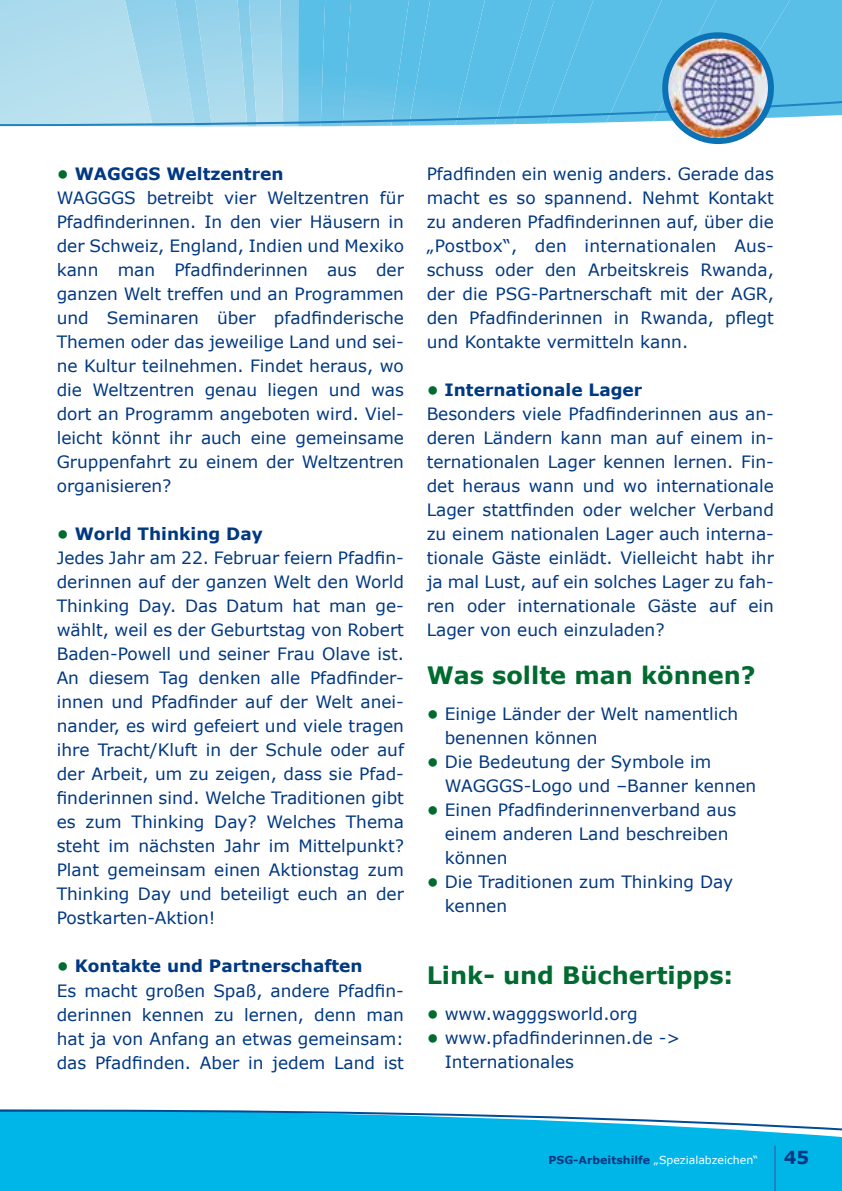
<style>
.page{position:relative;width:842px;height:1191px;background:#fff}
.page>*{position:absolute;margin:0;border:0;box-sizing:border-box;transform-origin:0 0}
.t1{font:700 24px "Verdana";color:#006b2f}
.t2{font:700 18px "Verdana";color:#003882}
.t3{font:17px/24px "Verdana";color:#003882}
.t4{font:11px "Verdana";color:#fff}
.s1{font-weight:700;color:#006b2f}
.s2{font-weight:700}
.s3{font-weight:700;color:#003882}
</style>
<div class="page">
<svg style="left:0;top:1109px;width:842px;height:82px;background:#18bae8"></svg>
<hr style="left:774px;top:1145px;width:2px;height:46px;background:#1f82c1">
<svg style="left:0;top:0;width:842px;height:127px;background:#7bc9e8"></svg>
<img style="left:665px;top:35px;width:106px;height:106px;border-radius:53px">
<div style="left:662px;top:32px;width:112px;height:112px;border:6px solid #0b72b5;border-radius:50%"></div>
<p class="t3" style="left:57px;top:161px;width:349px"><span class="s1">•</span> <span class="s2">WAGGGS Weltzentren<br></span>WAGGGS betreibt vier Weltzentren für Pfadfinderinnen. In den vier Häusern in der Schweiz, England, Indien und Mexiko kann man Pfadfinderinnen aus der ganzen Welt treffen und an Programmen und Seminaren über pfadfinderische Themen oder das jeweilige Land und sei&shy;ne Kultur teilnehmen. Findet heraus, wo die Weltzentren genau liegen und was dort an Programm angeboten wird. Viel&shy;leicht könnt ihr auch eine gemeinsame Gruppenfahrt zu einem der Weltzentren organisieren?</p>
<p class="t3" style="left:57px;top:521px;width:349px"><span class="s1">•</span> <span class="s2">World Thinking Day<br></span>Jedes Jahr am 22. Februar feiern Pfadfin&shy;derinnen auf der ganzen Welt den World Thinking Day. Das Datum hat man ge&shy;wählt, weil es der Geburtstag von Robert Baden-Powell und seiner Frau Olave ist.<br>An diesem Tag denken alle Pfadfinder&shy;innen und Pfadfinder auf der Welt anei&shy;nander, es wird gefeiert und viele tragen ihre Tracht/Kluft in der Schule oder auf der Arbeit, um zu zeigen, dass sie Pfad&shy;finderinnen sind. Welche Traditionen gibt es zum Thinking Day? Welches Thema steht im nächsten Jahr im Mittelpunkt?<br>Plant gemeinsam einen Aktionstag zum Thinking Day und beteiligt euch an der Postkarten-Aktion!</p>
<p class="t3" style="left:57px;top:953px;width:349px"><span class="s1">•</span> <span class="s2">Kontakte und Partnerschaften<br></span>Es macht großen Spaß, andere Pfadfin&shy;derinnen kennen zu lernen, denn man hat ja von Anfang an etwas gemeinsam: das Pfadfinden. Aber in jedem Land ist</p>
<p class="t3" style="left:427px;top:161px;width:349px;text-align:justify">Pfadfinden ein wenig anders. Gerade das macht es so spannend. Nehmt Kontakt zu anderen Pfadfinderinnen auf, über die „Postbox“, den internationalen Aus&shy;schuss oder den Arbeitskreis Rwanda, der die PSG-Partnerschaft mit der AGR, den Pfadfinderinnen in Rwanda, pflegt und Kontakte vermitteln kann.</p>
<p class="t3" style="left:427px;top:377px;width:349px"><span class="s1">•</span> <span class="s2">Internationale Lager<br></span>Besonders viele Pfadfinderinnen aus an&shy;deren Ländern kann man auf einem in&shy;ternationalen Lager kennen lernen. Fin&shy;det heraus wann und wo internationale Lager stattfinden oder welcher Verband zu einem nationalen Lager auch interna&shy;tionale Gäste einlädt. Vielleicht habt ihr ja mal Lust, auf ein solches Lager zu fah&shy;ren oder internationale Gäste auf ein Lager von euch einzuladen?</p>
<h1 class="t1" style="left:427px;top:660px;width:331px">Was sollte man können?</h1>
<p class="t3" style="left:445px;top:701px;width:295px;text-indent:-18px"><span class="s1">•</span> Einige Länder der Welt namentlich benennen können</p>
<p class="t3" style="left:445px;top:749px;width:313px;text-indent:-18px"><span class="s1">•</span> Die Bedeutung der Symbole im<br>WAGGGS-Logo und –Banner kennen</p>
<p class="t3" style="left:445px;top:797px;width:293px;text-indent:-18px"><span class="s1">•</span> Einen Pfadfinderinnenverband aus einem anderen Land beschreiben können</p>
<p class="t3" style="left:445px;top:869px;width:290px;text-indent:-18px"><span class="s1">•</span> Die Traditionen zum Thinking Day kennen</p>
<h1 class="t1" style="left:427px;top:960px;width:308px">Link- und Büchertipps:</h1>
<p class="t3" style="left:427px;top:1001px;width:213px"><span class="s1">•</span> www.wagggsworld.org</p>
<p class="t3" style="left:445px;top:1025px;width:237px;text-indent:-18px"><span class="s1">•</span> www.pfadfinderinnen.de -&gt;<br>Internationales</p>
<p class="t4" style="left:548px;top:1153px;width:211px"><span class="s3">PSG-Arbeitshilfe</span> „Spezialabzeichen“</p>
<p class="t2" style="left:784px;top:1146px;width:27px">45</p>
</div>
